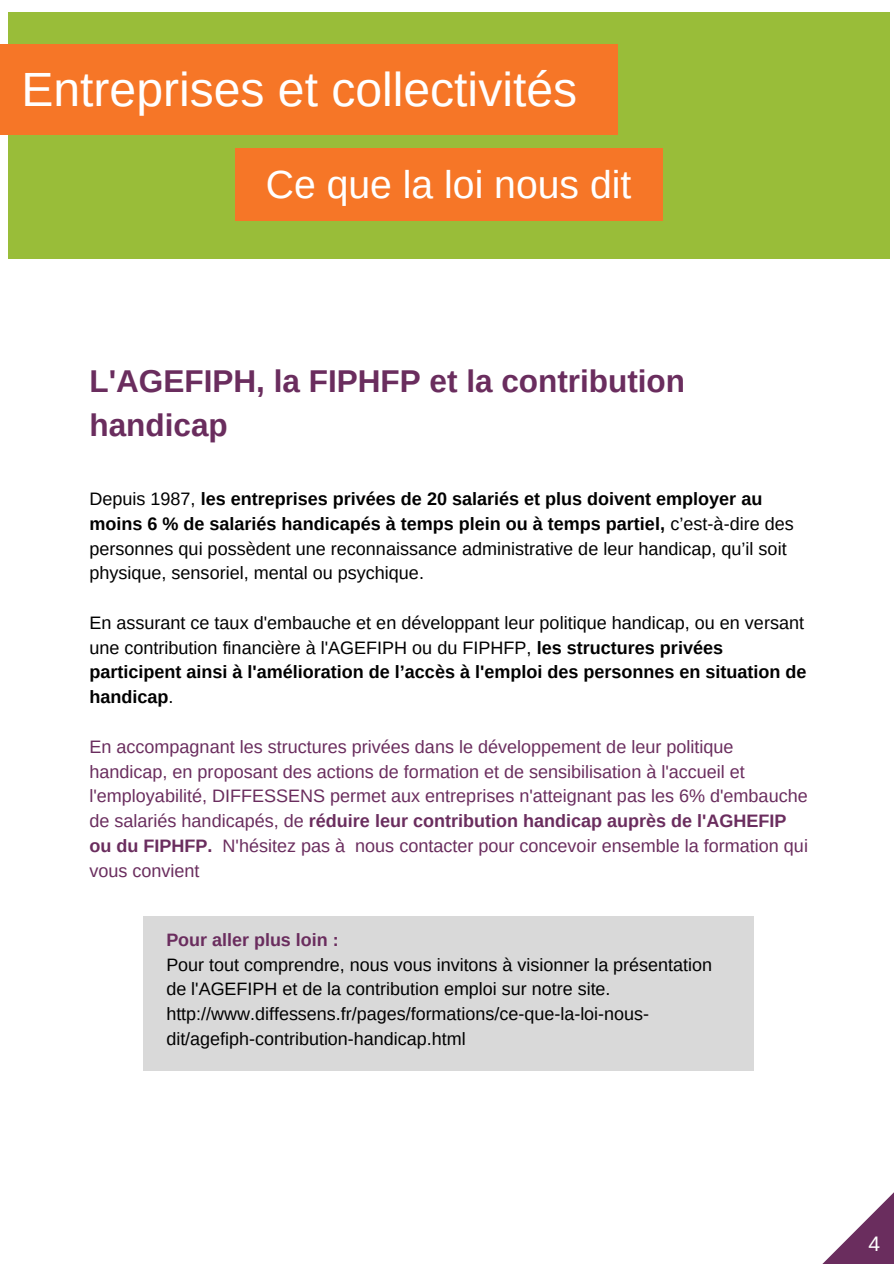
<style>
.page{position:relative;width:894px;height:1264px;background:#fff}
.page>*{position:absolute;margin:0;border:0;box-sizing:border-box;transform-origin:0 0}
.t1{font:48px "Arimo";color:#fff}
.t2{font:39.15px "Arimo";color:#fff}
.t3{font:700 31.5px/44px "Arimo";color:#6a2d5e}
.t4{font:21px "Arimo";color:#fff}
.t5{font:18px/24.8px "Arimo";color:#000}
.t6{font:18px/24.8px "Arimo";color:#6a2d5e}
.t7{font:700 18px "Arimo";color:#6a2d5e}
.s1{font-weight:700}
</style>
<div class="page">
<svg style="left:823px;top:1193px;width:70px;height:70px"></svg>
<div style="left:9px;top:12px;width:880px;height:246px;background:#99bd39"></div>
<div style="left:0;top:45px;width:617px;height:90px;background:#f67627"></div>
<div style="left:235px;top:148px;width:427px;height:72px;background:#f67627"></div>
<div style="left:143px;top:915px;width:610px;height:155px;background:#d9d9d9"></div>
<p class="t1" style="left:21px;top:63px;width:557px">Entreprises et collectivités</p>
<p class="t2" style="left:266px;top:162px;width:367px">Ce que la loi nous dit</p>
<p class="t3" style="left:89px;top:359px;width:597px">L'AGEFIPH, la FIPHFP et la contribution handicap</p>
<p class="t5" style="left:89px;top:486px;width:705px">Depuis 1987, <span class="s1">les entreprises privées de 20 salariés et plus doivent employer au moins 6 % de salariés handicapés à temps plein ou à temps partiel,</span> c’est-à-dire des personnes qui possèdent une reconnaissance administrative de leur handicap, qu’il soit physique, sensoriel, mental ou psychique.</p>
<p class="t5" style="left:89px;top:610px;width:718px">En assurant ce taux d'embauche et en développant leur politique handicap, ou en versant une contribution financière à l'AGEFIPH ou du FIPHFP, <span class="s1">les structures privées participent ainsi à l'amélioration de l’accès à l'emploi des personnes en situation de handicap</span>.</p>
<p class="t6" style="left:89px;top:734px;width:719px">En accompagnant les structures privées dans le développement de leur politique handicap, en proposant des actions de formation et de sensibilisation à l'accueil et l'employabilité, DIFFESSENS permet aux entreprises n'atteignant pas les 6% d'embauche de salariés handicapés, de <span class="s1">réduire leur contribution handicap auprès de l'AGHEFIP ou du FIPHFP.</span> N'hésitez pas à nous contacter pour concevoir ensemble la formation qui vous convient</p>
<p class="t7" style="left:166px;top:929px;width:174px">Pour aller plus loin :</p>
<p class="t5" style="left:166px;top:952px;width:547px">Pour tout comprendre, nous vous invitons à visionner la présentation de l'AGEFIPH et de la contribution emploi sur notre site.</p>
<p class="t5" style="left:166px;top:1001px;width:484px">http://www.diffessens.fr/pages/formations/ce-que-la-loi-nous&shy;dit/agefiph-contribution-handicap.html</p>
<p class="t4" style="left:868px;top:1231px;width:13px">4</p>
</div>
